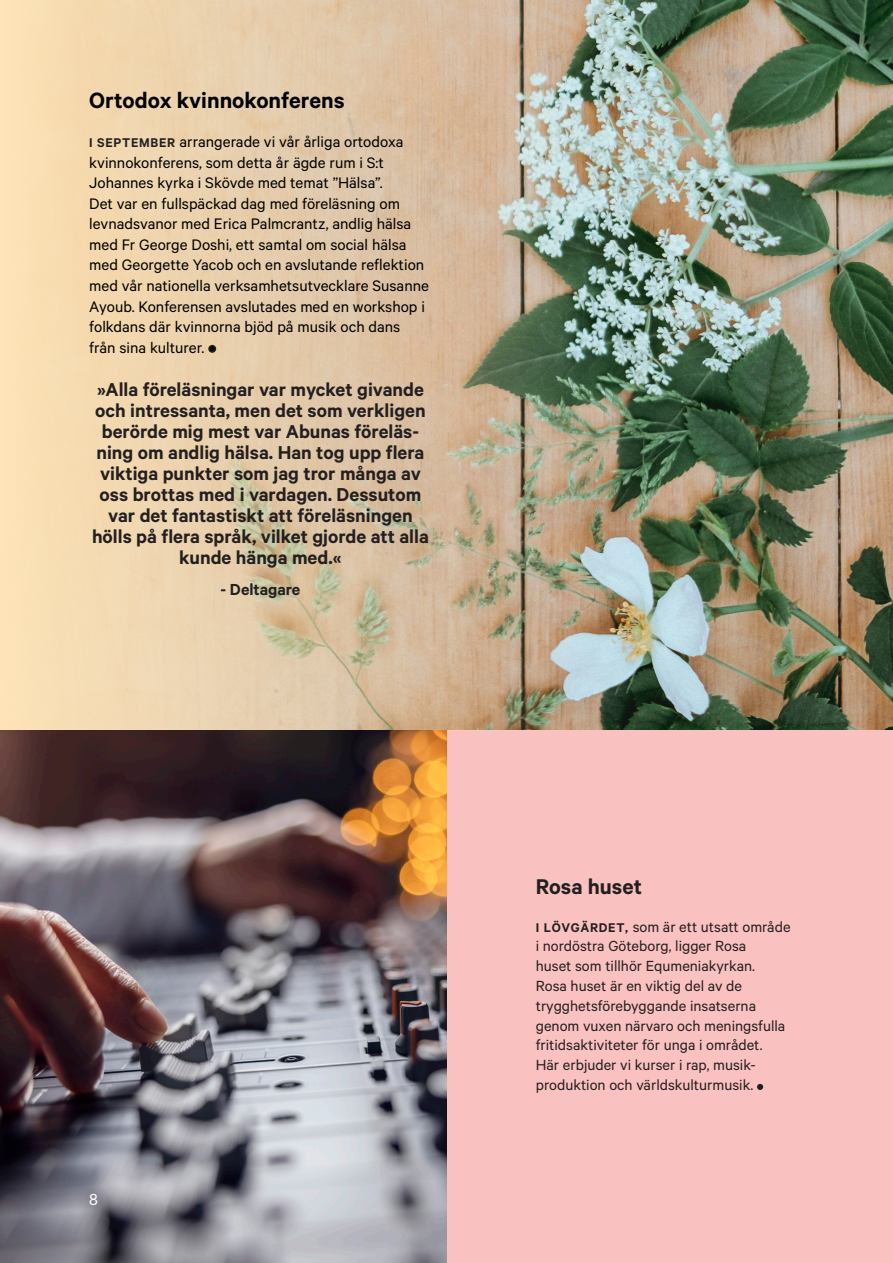
<style>
.page{position:relative;width:893px;height:1263px;background:#fff}
.page>*{position:absolute;margin:0;border:0;box-sizing:border-box;transform-origin:0 0}
.Case_S_M_Ingress{font:600 24.9px "Calibre";color:#000}
.Case_S_M_Rubrik{font:600 24px "Calibre";color:#231f20}
.Citat_S{font:600 21px/21px "Calibre";color:#231f20;text-align:center}
.Citat_namn{font:600 18px "Calibre";color:#231f20}
.t1{font:18px "Calibre";color:#fff}
.Case_S_M_Brödtext{font:17.1px/20.5px "Calibre";color:#000}
.Case_S_M_Rubrik-2{font:16.5px/19.8px "Calibre";color:#231f20}
.s1{font-weight:600;font-size:14.25px;color:#231f20}
.s2{font-weight:600;font-size:14.25px}
</style>
<div class="page">
<img style="left:610px;top:0;width:283px;height:731px">
<div style="left:446px;top:731px;width:447px;height:532px;background:#f9c1bf"></div>
<svg style="left:757px;top:1084px;width:6px;height:6px"></svg>
<svg style="left:0;top:0;width:610px;height:731px;background:#d9c3a3"></svg>
<div style="left:208px;top:345px;width:8px;height:8px;border:2px solid #231f20;border-radius:50%"></div>
<img style="left:0;top:731px;width:446px;height:532px">
<p class="Case_S_M_Ingress" style="left:89px;top:86px;width:257px">Ortodox kvinnokonferens</p>
<p class="Case_S_M_Brödtext" style="left:89px;top:131px;width:341px"><span class="s1">I SEPTEMBER</span> arrangerade vi vår årliga ortodoxa kvinnokonferens, som detta år ägde rum i S:t Johannes kyrka i Skövde med temat ”Hälsa”.<br>Det var en fullspäckad dag med föreläsning om levnadsvanor med Erica Palmcrantz, andlig hälsa med Fr George Doshi, ett samtal om social hälsa med Georgette Yacob och en avslutande reflektion med vår nationella verksamhetsutvecklare Susanne Ayoub. Konferensen avslutades med en workshop i folkdans där kvinnorna bjöd på musik och dans</p>
<p class="Case_S_M_Brödtext" style="left:89px;top:337px;width:117px">från sina kulturer.</p>
<p class="Citat_S" style="left:92px;top:378px;width:338px">»Alla föreläsningar var mycket givande och intressanta, men det som verkligen berörde mig mest var Abunas föreläs&shy;ning om andlig hälsa. Han tog upp flera viktiga punkter som jag tror många av oss brottas med i vardagen. Dessutom var det fantastiskt att föreläsningen hölls på flera språk, vilket gjorde att alla kunde hänga med.«</p>
<p class="Citat_namn" style="left:220px;top:579px;width:81px">- Deltagare</p>
<p class="t1" style="left:89px;top:1188px;width:10px">8</p>
<p class="Case_S_M_Rubrik" style="left:536px;top:872px;width:108px">Rosa huset</p>
<p class="Case_S_M_Rubrik-2" style="left:536px;top:916px;width:256px"><span class="s2">I LÖVGÄRDET,</span> som är ett utsatt område i nordöstra Göteborg, ligger Rosa<br>huset som tillhör Equmeniakyrkan.<br>Rosa huset är en viktig del av de trygghetsförebyggande insatserna genom vuxen närvaro och meningsfulla fritidsaktiviteter för unga i området.<br>Här erbjuder vi kurser i rap, musik&shy;produktion och världskulturmusik.</p>
</div>
